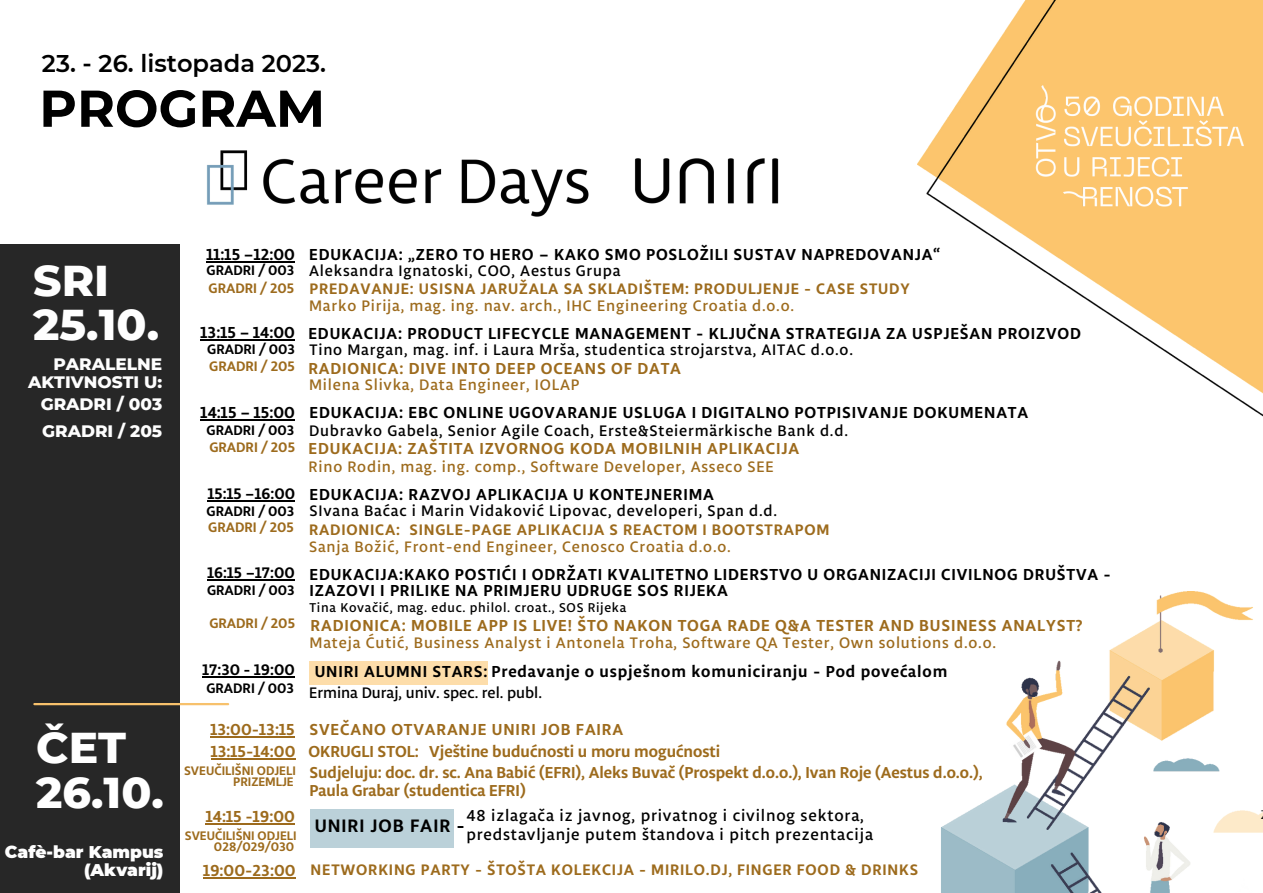
<style>
.page{position:relative;width:1263px;height:893px;background:#fff}
.page>*{position:absolute;margin:0;border:0;box-sizing:border-box;transform-origin:0 0}
.t1{font:700 51.68px "Montserrat";color:#000}
.t2{font:800 43.95px "Montserrat";color:#fefefe}
.t3{font:800 43.95px "Montserrat";color:#fff}
.t4{font:600 24.15px "Montserrat";color:#000}
.t5{font:700 19.2px "Libertad";letter-spacing:.05em;color:#000}
.t6{font:700 16.95px/16.3px "Libertad";letter-spacing:.05em;color:#000}
.t7{font:700 16.95px "Libertad";letter-spacing:.05em;color:#9d6b1d}
.t8{font:700 16.95px "Libertad";color:#9d6b1d}
.t9{font:800 16.95px/17.4px "Montserrat";color:#fefefe;text-align:right}
.t10{font:900 16.95px "Montserrat";color:#fefefe}
.t11{font:700 16.88px "Libertad";color:#9d6b1d}
.t12{font:500 16.88px "Libertad";letter-spacing:.05em;color:#000}
.t13{font:700 16.27px "Libertad";color:#000}
.t14{font:500 16.2px "Libertad";letter-spacing:.05em;color:#9d6b1d}
.t15{font:500 16.2px "Libertad";letter-spacing:.05em;color:#000}
.t16{font:700 16.2px "Libertad";letter-spacing:.05em;color:#9d6b1d}
.t17{font:500 16.2px "Libertad";color:#000}
.t18{font:500 16.12px "Libertad";letter-spacing:.05em;color:#9d6b1d}
.t19{font:700 14.7px "Libertad";color:#000}
.t20{font:700 14.7px "Libertad";color:#9d6b1d}
.t21{font:500 13.58px "Libertad";letter-spacing:.05em;color:#000}
.t22{font:700 13.2px "Libertad";color:#9d6b1d}
</style>
<div class="page">
<div style="left:0;top:244px;width:180px;height:649px;background:#272727"></div>
<hr style="left:34px;top:703px;width:194px;height:2px;background:#f7c16c">
<img style="left:917px;top:0;width:346px;height:417px">
<img style="left:941px;top:592px;width:322px;height:301px">
<img style="left:206px;top:150px;width:573px;height:67px">
<img style="left:997px;top:58px;width:266px;height:188px">
<div style="left:311px;top:809px;width:143px;height:38px;background:#bbd1d9"></div>
<div style="left:309px;top:661px;width:179px;height:24px;background:#fdddaa"></div>
<hr style="left:208px;top:500px;width:87px;height:1px;background:#000">
<hr style="left:210px;top:736px;width:85px;height:1px;background:#9d6b1d">
<hr style="left:206px;top:823px;width:89px;height:2px;background:#9d6b1d">
<hr style="left:206px;top:261px;width:89px;height:1px;background:#000">
<hr style="left:201px;top:339px;width:94px;height:2px;background:#000">
<hr style="left:201px;top:419px;width:94px;height:2px;background:#000">
<hr style="left:203px;top:877px;width:93px;height:1px;background:#9d6b1d">
<hr style="left:207px;top:579px;width:88px;height:1px;background:#000">
<hr style="left:202px;top:676px;width:93px;height:1px;background:#000">
<hr style="left:211px;top:758px;width:84px;height:1px;background:#9d6b1d">
<p class="t4" style="left:42px;top:48px;width:286px">23. - 26. listopada 2023.</p>
<p class="t1" style="left:39px;top:77px;width:287px">PROGRAM</p>
<p class="t2" style="left:33px;top:253px;width:77px">SRI</p>
<p class="t2" style="left:33px;top:297px;width:127px">25.10.</p>
<p class="t9" style="left:28px;top:355px;width:136px">PARALELNE<br>AKTIVNOSTI U:</p>
<p class="t9" style="left:41px;top:390px;width:123px;line-height:27px;text-align:left">GRADRI / 003<br>GRADRI / 205</p>
<p class="t3" style="left:36px;top:720px;width:91px">ČET</p>
<p class="t3" style="left:36px;top:765px;width:129px">26.10.</p>
<p class="t10" style="left:5px;top:841px;width:160px">Cafè-bar Kampus</p>
<p class="t10" style="left:84px;top:859px;width:81px">(Akvarij)</p>
<p class="t6" style="left:206px;top:247px;width:90px">11:15 –12:00</p>
<p class="t19" style="left:207px;top:264px;width:89px">GRADRI / 003</p>
<p class="t20" style="left:209px;top:282px;width:87px">GRADRI / 205</p>
<p class="t6" style="left:201px;top:325px;width:96px">13:15 – 14:00</p>
<p class="t19" style="left:207px;top:343px;width:89px">GRADRI / 003</p>
<p class="t20" style="left:209px;top:361px;width:87px">GRADRI / 205</p>
<p class="t6" style="left:201px;top:405px;width:96px">14:15 – 15:00</p>
<p class="t19" style="left:207px;top:425px;width:89px">GRADRI / 003</p>
<p class="t20" style="left:209px;top:441px;width:87px">GRADRI / 205</p>
<p class="t13" style="left:208px;top:487px;width:89px">15:15 –16:00</p>
<p class="t19" style="left:207px;top:505px;width:89px">GRADRI / 003</p>
<p class="t20" style="left:208px;top:521px;width:87px">GRADRI / 205</p>
<p class="t13" style="left:207px;top:567px;width:89px">16:15 –17:00</p>
<p class="t19" style="left:207px;top:585px;width:89px">GRADRI / 003</p>
<p class="t20" style="left:209px;top:617px;width:87px">GRADRI / 205</p>
<p class="t6" style="left:309px;top:247px;width:633px">EDUKACIJA: „ZERO TO HERO – KAKO SMO POSLOŽILI SUSTAV NAPREDOVANJA“</p>
<p class="t15" style="left:309px;top:265px;width:313px">Aleksandra Ignatoski, COO, Aestus Grupa</p>
<p class="t16" style="left:309px;top:283px;width:602px">PREDAVANJE: USISNA JARUŽALA SA SKLADIŠTEM: PRODULJENJE - CASE STUDY</p>
<p class="t14" style="left:309px;top:300px;width:487px">Marko Pirija, mag. ing. nav. arch., IHC Engineering Croatia d.o.o.</p>
<p class="t6" style="left:308px;top:326px;width:774px">EDUKACIJA: PRODUCT LIFECYCLE MANAGEMENT - KLJUČNA STRATEGIJA ZA USPJEŠAN PROIZVOD</p>
<p class="t15" style="left:309px;top:344px;width:545px">Tino Margan, mag. inf. i Laura Mrša, studentica strojarstva, AITAC d.o.o.</p>
<p class="t7" style="left:308px;top:362px;width:374px">RADIONICA: DIVE INTO DEEP OCEANS OF DATA</p>
<p class="t14" style="left:309px;top:379px;width:272px">Milena Slivka, Data Engineer, IOLAP</p>
<p class="t6" style="left:309px;top:406px;width:720px">EDUKACIJA: EBC ONLINE UGOVARANJE USLUGA I DIGITALNO POTPISIVANJE DOKUMENATA</p>
<p class="t15" style="left:309px;top:424px;width:540px">Dubravko Gabela, Senior Agile Coach, Erste&amp;Steiermärkische Bank d.d.</p>
<p class="t7" style="left:309px;top:442px;width:492px">EDUKACIJA: ZAŠTITA IZVORNOG KODA MOBILNIH APLIKACIJA</p>
<p class="t14" style="left:309px;top:460px;width:467px">Rino Rodin, mag. ing. comp., Software Developer, Asseco SEE</p>
<p class="t6" style="left:309px;top:487px;width:406px">EDUKACIJA: RAZVOJ APLIKACIJA U KONTEJNERIMA</p>
<p class="t15" style="left:309px;top:504px;width:469px">SIvana Baćac i Marin Vidaković Lipovac, developeri, Span d.d.</p>
<p class="t16" style="left:309px;top:523px;width:522px">RADIONICA: SINGLE-PAGE APLIKACIJA S REACTOM I BOOTSTRAPOM</p>
<p class="t18" style="left:309px;top:541px;width:423px">Sanja Božić, Front-end Engineer, Cenosco Croatia d.o.o.</p>
<p class="t6" style="left:309px;top:567px;width:803px">EDUKACIJA:KAKO POSTIĆI I ODRŽATI KVALITETNO LIDERSTVO U ORGANIZACIJI CIVILNOG DRUŠTVA -<br>IZAZOVI I PRILIKE NA PRIMJERU UDRUGE SOS RIJEKA</p>
<p class="t21" style="left:309px;top:602px;width:318px">Tina Kovačić, mag. educ. philol. croat., SOS Rijeka</p>
<p class="t7" style="left:311px;top:618px;width:773px">RADIONICA: MOBILE APP IS LIVE! ŠTO NAKON TOGA RADE Q&amp;A TESTER AND BUSINESS ANALYST?</p>
<p class="t14" style="left:309px;top:636px;width:688px">Mateja Ćutić, Business Analyst i Antonela Troha, Software QA Tester, Own solutions d.o.o.</p>
<p class="t13" style="left:202px;top:663px;width:94px">17:30 - 19:00</p>
<p class="t6" style="left:315px;top:664px;width:634px">UNIRI ALUMNI STARS: Predavanje o uspješnom komuniciranju - Pod povećalom</p>
<p class="t17" style="left:309px;top:686px;width:234px">Ermina Duraj, univ. spec. rel. publ.</p>
<p class="t19" style="left:206px;top:682px;width:89px">GRADRI / 003</p>
<p class="t7" style="left:210px;top:723px;width:86px">13:00-13:15</p>
<p class="t7" style="left:309px;top:723px;width:315px">SVEČANO OTVARANJE UNIRI JOB FAIRA</p>
<p class="t7" style="left:211px;top:744px;width:86px">13:15-14:00</p>
<p class="t8" style="left:309px;top:745px;width:112px">OKRUGLI STOL:</p>
<p class="t8" style="left:429px;top:745px;width:293px">Vještine budućnosti u moru mogućnosti</p>
<p class="t11" style="left:309px;top:765px;width:675px">Sudjeluju: doc. dr. sc. Ana Babić (EFRI), Aleks Buvač (Prospekt d.o.o.), Ivan Roje (Aestus d.o.o.),</p>
<p class="t11" style="left:309px;top:784px;width:218px">Paula Grabar (studentica EFRI)</p>
<p class="t12" style="left:466px;top:808px;width:399px">48 izlagača iz javnog, privatnog i civilnog sektora,</p>
<p class="t12" style="left:466px;top:828px;width:408px">predstavljanje putem štandova i pitch prezentacija</p>
<p class="t22" style="left:184px;top:766px;width:113px">SVEUČILIŠNI ODJELI</p>
<p class="t22" style="left:233px;top:776px;width:62px">PRIZEMLJE</p>
<p class="t7" style="left:206px;top:810px;width:91px">14:15 -19:00</p>
<p class="t5" style="left:315px;top:818px;width:151px">UNIRI JOB FAIR -</p>
<p class="t22" style="left:185px;top:830px;width:113px">SVEUČILIŠNI ODJELI</p>
<p class="t22" style="left:214px;top:841px;width:82px">028/029/030</p>
<p class="t7" style="left:203px;top:864px;width:94px">19:00-23:00</p>
<p class="t16" style="left:311px;top:864px;width:609px">NETWORKING PARTY - ŠTOŠTA KOLEKCIJA - MIRILO.DJ, FINGER FOOD &amp; DRINKS</p>
</div>
